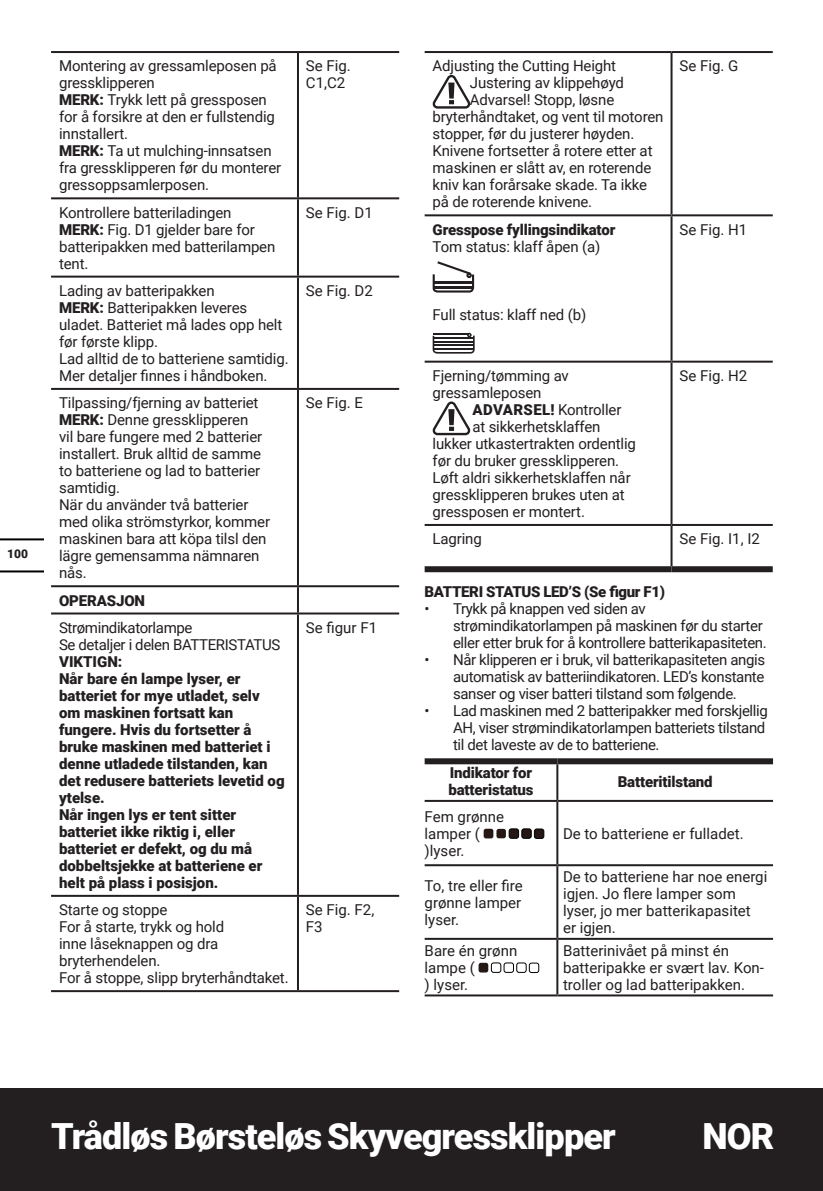
<style>
.page{position:relative;width:823px;height:1191px;background:#fff}
.page>*{position:absolute;margin:0;border:0;box-sizing:border-box;transform-origin:0 0}
.t1{font:900 36px "Roboto";letter-spacing:-.025em;color:#fff}
.t2{font:15px/17px "Roboto";letter-spacing:-.01em;color:#231f20}
.t3{font:900 15px/17px "Roboto";color:#231f20}
.t4{font:900 15px "Roboto";letter-spacing:-.025em;color:#231f20}
.t5{font:900 12px "Roboto";color:#231f20}
.s1{font-weight:900}
</style>
<div class="page">
<div style="left:0;top:1089px;width:822px;height:102px;background:#231f20"></div>
<hr style="left:0;top:570px;width:43px;height:2px;background:#000">
<hr style="left:0;top:538px;width:43px;height:2px;background:#000">
<hr style="left:51px;top:51px;width:247px;height:2px;background:#231f20">
<hr style="left:298px;top:51px;width:101px;height:2px;background:#231f20">
<hr style="left:297px;top:53px;width:2px;height:144px;background:#231f20">
<hr style="left:51px;top:197px;width:247px;height:2px;background:#231f20">
<hr style="left:298px;top:197px;width:101px;height:2px;background:#231f20">
<hr style="left:297px;top:199px;width:2px;height:77px;background:#231f20">
<hr style="left:51px;top:276px;width:247px;height:2px;background:#231f20">
<hr style="left:298px;top:276px;width:101px;height:2px;background:#231f20">
<hr style="left:297px;top:278px;width:2px;height:110px;background:#231f20">
<hr style="left:51px;top:388px;width:247px;height:2px;background:#231f20">
<hr style="left:298px;top:388px;width:101px;height:2px;background:#231f20">
<hr style="left:297px;top:390px;width:2px;height:195px;background:#231f20">
<hr style="left:51px;top:585px;width:247px;height:2px;background:#231f20">
<hr style="left:298px;top:585px;width:101px;height:2px;background:#231f20">
<hr style="left:297px;top:587px;width:2px;height:25px;background:#231f20">
<hr style="left:51px;top:612px;width:247px;height:2px;background:#231f20">
<hr style="left:298px;top:612px;width:101px;height:2px;background:#231f20">
<hr style="left:297px;top:614px;width:2px;height:281px;background:#231f20">
<hr style="left:51px;top:895px;width:247px;height:2px;background:#231f20">
<hr style="left:298px;top:895px;width:101px;height:2px;background:#231f20">
<hr style="left:297px;top:897px;width:2px;height:93px;background:#231f20">
<hr style="left:51px;top:990px;width:247px;height:2px;background:#231f20">
<hr style="left:298px;top:990px;width:101px;height:2px;background:#231f20">
<hr style="left:424px;top:51px;width:247px;height:2px;background:#231f20">
<hr style="left:671px;top:51px;width:101px;height:2px;background:#231f20">
<hr style="left:670px;top:53px;width:2px;height:161px;background:#231f20">
<hr style="left:424px;top:214px;width:247px;height:2px;background:#231f20">
<hr style="left:671px;top:214px;width:101px;height:2px;background:#231f20">
<hr style="left:670px;top:216px;width:2px;height:145px;background:#231f20">
<hr style="left:424px;top:361px;width:247px;height:2px;background:#231f20">
<hr style="left:671px;top:361px;width:101px;height:2px;background:#231f20">
<hr style="left:670px;top:363px;width:2px;height:161px;background:#231f20">
<hr style="left:424px;top:524px;width:247px;height:2px;background:#231f20">
<hr style="left:671px;top:524px;width:101px;height:2px;background:#231f20">
<hr style="left:670px;top:526px;width:2px;height:40px;background:#231f20">
<div style="left:424px;top:566px;width:247px;height:6px;background:#231f20"></div>
<div style="left:671px;top:566px;width:101px;height:6px;background:#231f20"></div>
<svg style="left:432px;top:75px;width:38px;height:34px"></svg>
<svg style="left:432px;top:261px;width:42px;height:31px"></svg>
<svg style="left:432px;top:333px;width:42px;height:21px"></svg>
<svg style="left:432px;top:401px;width:38px;height:34px"></svg>
<div style="left:424px;top:758px;width:133px;height:6px;background:#231f20"></div>
<div style="left:557px;top:758px;width:215px;height:6px;background:#231f20"></div>
<hr style="left:556px;top:764px;width:2px;height:36px;background:#231f20">
<hr style="left:424px;top:800px;width:133px;height:2px;background:#231f20">
<hr style="left:557px;top:800px;width:215px;height:2px;background:#231f20">
<hr style="left:424px;top:994px;width:133px;height:2px;background:#231f20">
<hr style="left:557px;top:994px;width:215px;height:2px;background:#231f20">
<hr style="left:556px;top:802px;width:2px;height:62px;background:#231f20">
<hr style="left:424px;top:864px;width:133px;height:2px;background:#231f20">
<hr style="left:557px;top:864px;width:215px;height:2px;background:#231f20">
<hr style="left:556px;top:866px;width:2px;height:72px;background:#231f20">
<hr style="left:424px;top:938px;width:133px;height:2px;background:#231f20">
<hr style="left:557px;top:938px;width:215px;height:2px;background:#231f20">
<hr style="left:556px;top:940px;width:2px;height:54px;background:#231f20">
<svg style="left:483px;top:828px;width:61px;height:11px"></svg>
<svg style="left:478px;top:962px;width:61px;height:11px"></svg>
<p class="t5" style="left:7px;top:545px;width:22px">100</p>
<p class="t2" style="left:59px;top:57px;width:219px">Montering av gressamleposen på gressklipperen</p>
<p class="t2" style="left:59px;top:91px;width:217px"><span class="s1">MERK:</span> Trykk lett på gressposen for å forsikre at den er fullstendig innstallert.</p>
<p class="t2" style="left:59px;top:142px;width:223px"><span class="s1">MERK:</span> Ta ut mulching-innsatsen fra gressklipperen før du monterer gressoppsamlerposen.</p>
<p class="t2" style="left:59px;top:203px;width:174px">Kontrollere batteriladingen</p>
<p class="t2" style="left:59px;top:220px;width:218px"><span class="s1">MERK:</span> Fig. D1 gjelder bare for batteripakken med batterilampen tent.</p>
<p class="t2" style="left:59px;top:281px;width:157px">Lading av batteripakken</p>
<p class="t2" style="left:59px;top:298px;width:225px"><span class="s1">MERK:</span> Batteripakken leveres uladet. Batteriet må lades opp helt før første klipp.</p>
<p class="t2" style="left:59px;top:349px;width:231px">Lad alltid de to batteriene samtidig.<br>Mer detaljer finnes i håndboken.</p>
<p class="t2" style="left:59px;top:394px;width:201px">Tilpassing/fjerning av batteriet</p>
<p class="t2" style="left:59px;top:411px;width:204px"><span class="s1">MERK:</span> Denne gressklipperen vil bare fungere med 2 batterier installert. Bruk alltid de samme to batteriene og lad to batterier samtidig.</p>
<p class="t2" style="left:59px;top:496px;width:212px">När du använder två batterier med olika strömstyrkor, kommer maskinen bara att köpa tilsl den lägre gemensamma nämnaren nås.</p>
<p class="t3" style="left:59px;top:591px;width:88px">OPERASJON</p>
<p class="t2" style="left:59px;top:618px;width:135px">Strømindikatorlampe</p>
<p class="t2" style="left:59px;top:635px;width:223px">Se detaljer i delen BATTERISTATUS</p>
<p class="t3" style="left:59px;top:652px;width:65px">VIKTIGN:</p>
<p class="t3" style="left:59px;top:669px;width:227px">Når bare én lampe lyser, er batteriet for mye utladet, selv om maskinen fortsatt kan fungere. Hvis du fortsetter å bruke maskinen med batteriet i denne utladede tilstanden, kan det redusere batteriets levetid og ytelse.</p>
<p class="t3" style="left:59px;top:805px;width:205px">Når ingen lys er tent sitter batteriet ikke riktig i, eller batteriet er defekt, og du må dobbeltsjekke at batteriene er helt på plass i posisjon.</p>
<p class="t2" style="left:59px;top:900px;width:110px">Starte og stoppe</p>
<p class="t2" style="left:59px;top:917px;width:166px">For å starte, trykk og hold inne låseknappen og dra bryterhendelen.</p>
<p class="t2" style="left:59px;top:968px;width:231px">For å stoppe, slipp bryterhåndtaket.</p>
<p class="t2" style="left:306px;top:57px;width:46px">Se Fig.<br>C1,C2</p>
<p class="t2" style="left:306px;top:203px;width:68px">Se Fig. D1</p>
<p class="t2" style="left:306px;top:281px;width:68px">Se Fig. D2</p>
<p class="t2" style="left:306px;top:394px;width:59px">Se Fig. E</p>
<p class="t2" style="left:306px;top:618px;width:73px">Se figur F1</p>
<p class="t2" style="left:306px;top:900px;width:70px">Se Fig. F2,<br>F3</p>
<p class="t2" style="left:432px;top:57px;width:185px">Adjusting the Cutting Height</p>
<p class="t2" style="left:469px;top:74px;width:155px">Justering av klippehøyd</p>
<p class="t2" style="left:432px;top:91px;width:232px;text-indent:37px">Advarsel! Stopp, løsne bryterhåndtaket, og vent til motoren stopper, før du justerer høyden.<br>Knivene fortsetter å rotere etter at maskinen er slått av, en roterende kniv kan forårsake skade. Ta ikke på de roterende knivene.</p>
<p class="t3" style="left:432px;top:220px;width:184px">Gresspose fyllingsindikator</p>
<p class="t2" style="left:432px;top:237px;width:169px">Tom status: klaff åpen (a)</p>
<p class="t2" style="left:679px;top:57px;width:60px">Se Fig. G</p>
<p class="t2" style="left:679px;top:220px;width:69px">Se Fig. H1</p>
<p class="t2" style="left:432px;top:305px;width:155px">Full status: klaff ned (b)</p>
<p class="t2" style="left:432px;top:366px;width:138px">Fjerning/tømming av gressamleposen</p>
<p class="t2" style="left:472px;top:400px;width:150px"><span class="s1">ADVARSEL!</span> Kontroller</p>
<p class="t2" style="left:472px;top:417px;width:130px">at sikkerhetsklaffen</p>
<p class="t2" style="left:432px;top:434px;width:205px">lukker utkastertrakten ordentlig</p>
<p class="t2" style="left:432px;top:451px;width:188px">før du bruker gressklipperen.</p>
<p class="t2" style="left:432px;top:468px;width:199px">Løft aldri sikkerhetsklaffen når</p>
<p class="t2" style="left:432px;top:485px;width:193px">gressklipperen brukes uten at</p>
<p class="t2" style="left:432px;top:502px;width:154px">gressposen er montert.</p>
<p class="t2" style="left:679px;top:366px;width:69px">Se Fig. H2</p>
<p class="t2" style="left:432px;top:530px;width:51px">Lagring</p>
<p class="t2" style="left:679px;top:530px;width:82px">Se Fig. I1, I2</p>
<p class="t4" style="left:424px;top:581px;width:242px">BATTERI STATUS LED’S (Se figur F1)</p>
<p class="t2" style="left:453px;top:600px;width:315px;text-indent:-28px">• Trykk på knappen ved siden av strømindikatorlampen på maskinen før du starter eller etter bruk for å kontrollere batterikapasiteten.</p>
<p class="t2" style="left:453px;top:651px;width:313px;text-align:justify;text-indent:-28px">• Når klipperen er i bruk, vil batterikapasiteten angis automatisk av batteriindikatoren. LED’s konstante sanser og viser batteri tilstand som følgende.</p>
<p class="t2" style="left:453px;top:702px;width:316px;text-indent:-28px">• Lad maskinen med 2 batteripakker med forskjellig<br>AH, viser strømindikatorlampen batteriets tilstand til det laveste av de to batteriene.</p>
<p class="t3" style="left:448px;top:764px;width:86px">Indikator for batteristatus</p>
<p class="t3" style="left:617px;top:772px;width:96px">Batteritilstand</p>
<p class="t2" style="left:424px;top:807px;width:81px">Fem grønne lamper ( )lyser.</p>
<p class="t2" style="left:562px;top:824px;width:182px">De to batteriene er fulladet.</p>
<p class="t2" style="left:424px;top:876px;width:100px;text-align:justify">To, tre eller fire grønne lamper lyser.</p>
<p class="t2" style="left:562px;top:867px;width:206px">De to batteriene har noe energi igjen. Jo flere lamper som lyser, jo mer batterikapasitet er igjen.</p>
<p class="t2" style="left:424px;top:941px;width:94px">Bare én grønn lampe (<br>) lyser.</p>
<p class="t2" style="left:562px;top:941px;width:202px">Batterinivået på minst én batteripakke er svært lav. Kon&shy;troller og lad batteripakken.</p>
<h1 class="t1" style="left:51px;top:1110px;width:566px">Trådløs Børsteløs Skyvegressklipper</h1>
<h1 class="t1" style="left:702px;top:1110px;width:73px">NOR</h1>
</div>
